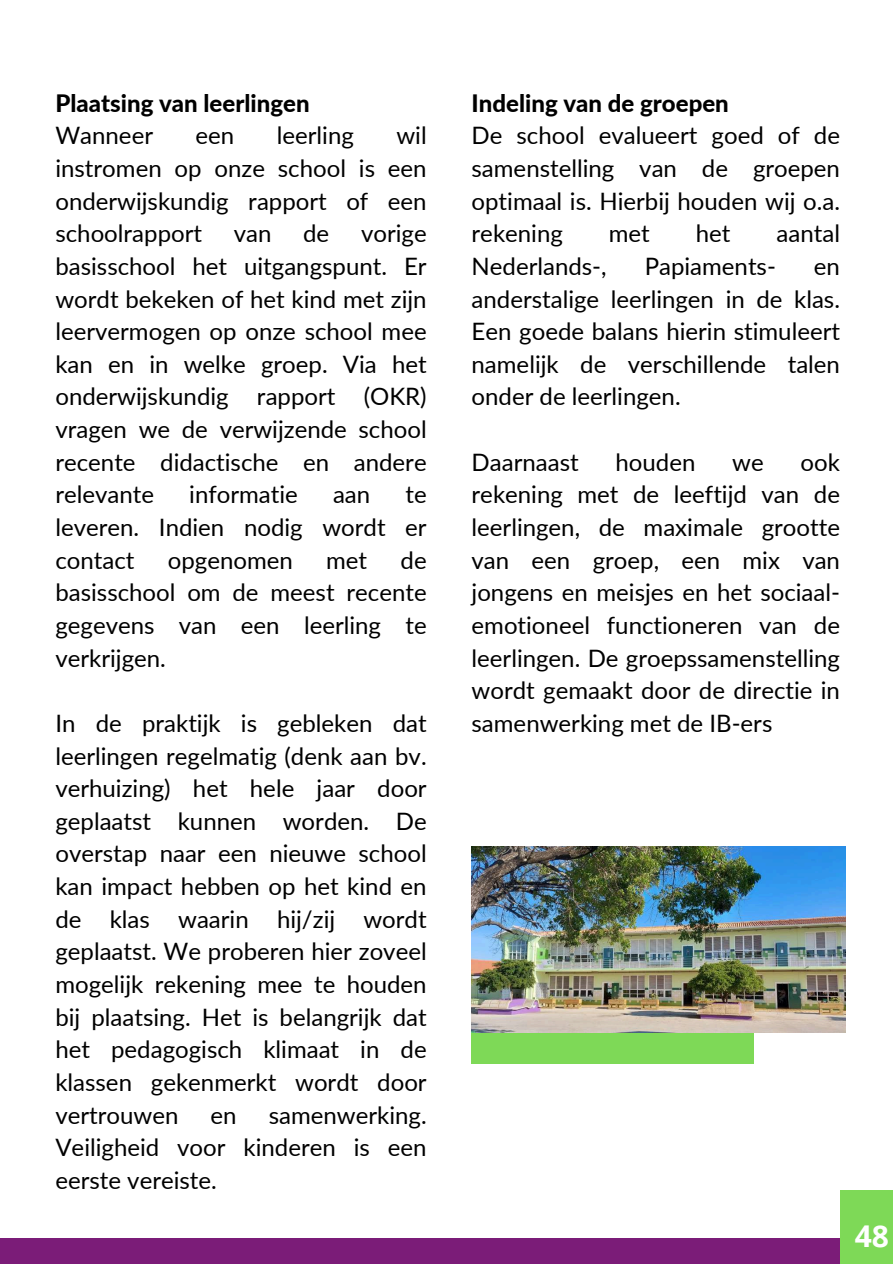
<style>
.page{position:relative;width:893px;height:1264px;background:#fff}
.page>*{position:absolute;margin:0;border:0;box-sizing:border-box;transform-origin:0 0}
.t1{font:700 30px "Open Sans";color:#fff}
.t2{font:24px/32.7px "Lato";color:#000;text-align:justify}
.t3{font:800 24px "Lato";color:#000}
</style>
<div class="page">
<div style="left:0;top:1238px;width:892px;height:25px;background:#7b1c78"></div>
<div style="left:840px;top:1190px;width:52px;height:73px;background:#7ed957"></div>
<div style="left:471px;top:999px;width:282px;height:64px;background:#7ed957"></div>
<img style="left:471px;top:846px;width:374px;height:186px">
<p class="t3" style="left:55px;top:88px;width:256px">Plaatsing van leerlingen</p>
<p class="t2" style="left:55px;top:119px;width:99px">Wanneer</p>
<p class="t2" style="left:195px;top:119px;width:40px">een</p>
<p class="t2" style="left:277px;top:119px;width:79px">leerling</p>
<p class="t2" style="left:55px;top:119px;width:373px;text-indent:341px">wil instromen op onze school is een onderwijskundig rapport of een schoolrapport</p>
<p class="t2" style="left:234px;top:217px;width:39px">van</p>
<p class="t2" style="left:303px;top:217px;width:28px">de</p>
<p class="t2" style="left:55px;top:217px;width:373px;text-indent:305px">vorige basisschool het uitgangspunt. Er wordt bekeken of het kind met zijn leervermogen op onze school mee kan en in welke groep. Via het onderwijskundig rapport (OKR) vragen we de verwijzende school recente didactische en andere relevante</p>
<p class="t2" style="left:189px;top:478px;width:110px">informatie</p>
<p class="t2" style="left:333px;top:478px;width:39px">aan</p>
<p class="t2" style="left:55px;top:478px;width:373px;text-indent:350px">te leveren. Indien nodig wordt er contact</p>
<p class="t2" style="left:55px;top:543px;width:373px;text-indent:345px">de basisschool om de meest recente gegevens van een leerling te verkrijgen.</p>
<p class="t2" style="left:168px;top:543px;width:126px">opgenomen</p>
<p class="t2" style="left:326px;top:543px;width:42px">met</p>
<p class="t2" style="left:55px;top:706px;width:373px">In de praktijk is gebleken dat leerlingen regelmatig (denk aan bv. verhuizing) het hele jaar door geplaatst kunnen worden. De overstap naar een nieuwe school kan impact hebben op het kind en de klas waarin hij/zij wordt geplaatst. We proberen hier zoveel mogelijk rekening mee te houden bij plaatsing. Het is belangrijk dat het pedagogisch klimaat in de klassen gekenmerkt wordt door vertrouwen</p>
<p class="t2" style="left:55px;top:1097px;width:373px;text-indent:213px">samenwerking.<br>Veiligheid voor kinderen is een eerste vereiste.</p>
<p class="t2" style="left:210px;top:1097px;width:28px">en</p>
<p class="t3" style="left:471px;top:88px;width:259px">Indeling van de groepen</p>
<p class="t2" style="left:471px;top:119px;width:370px">De school evalueert goed of de samenstelling van de groepen optimaal is. Hierbij houden wij o.a. rekening</p>
<p class="t2" style="left:609px;top:217px;width:42px">met</p>
<p class="t2" style="left:695px;top:217px;width:36px">het</p>
<p class="t2" style="left:776px;top:217px;width:65px">aantal</p>
<p class="t2" style="left:471px;top:249px;width:136px">Nederlands-,</p>
<p class="t2" style="left:644px;top:249px;width:133px">Papiaments-</p>
<p class="t2" style="left:471px;top:249px;width:370px;text-indent:342px">en anderstalige leerlingen in de klas.<br>Een goede balans hierin stimuleert namelijk de verschillende talen onder de leerlingen.</p>
<p class="t2" style="left:471px;top:445px;width:370px;text-indent:329px">ook rekening met de leeftijd van de leerlingen, de maximale grootte van een groep, een mix van jongens en meisjes en het sociaal&shy;emotioneel functioneren van de leerlingen. De groepssamenstelling wordt gemaakt door de directie in samenwerking met de IB-ers</p>
<p class="t2" style="left:471px;top:445px;width:109px">Daarnaast</p>
<p class="t2" style="left:615px;top:445px;width:81px">houden</p>
<p class="t2" style="left:732px;top:445px;width:33px">we</p>
<p class="t1" style="left:854px;top:1214px;width:36px">48</p>
</div>
